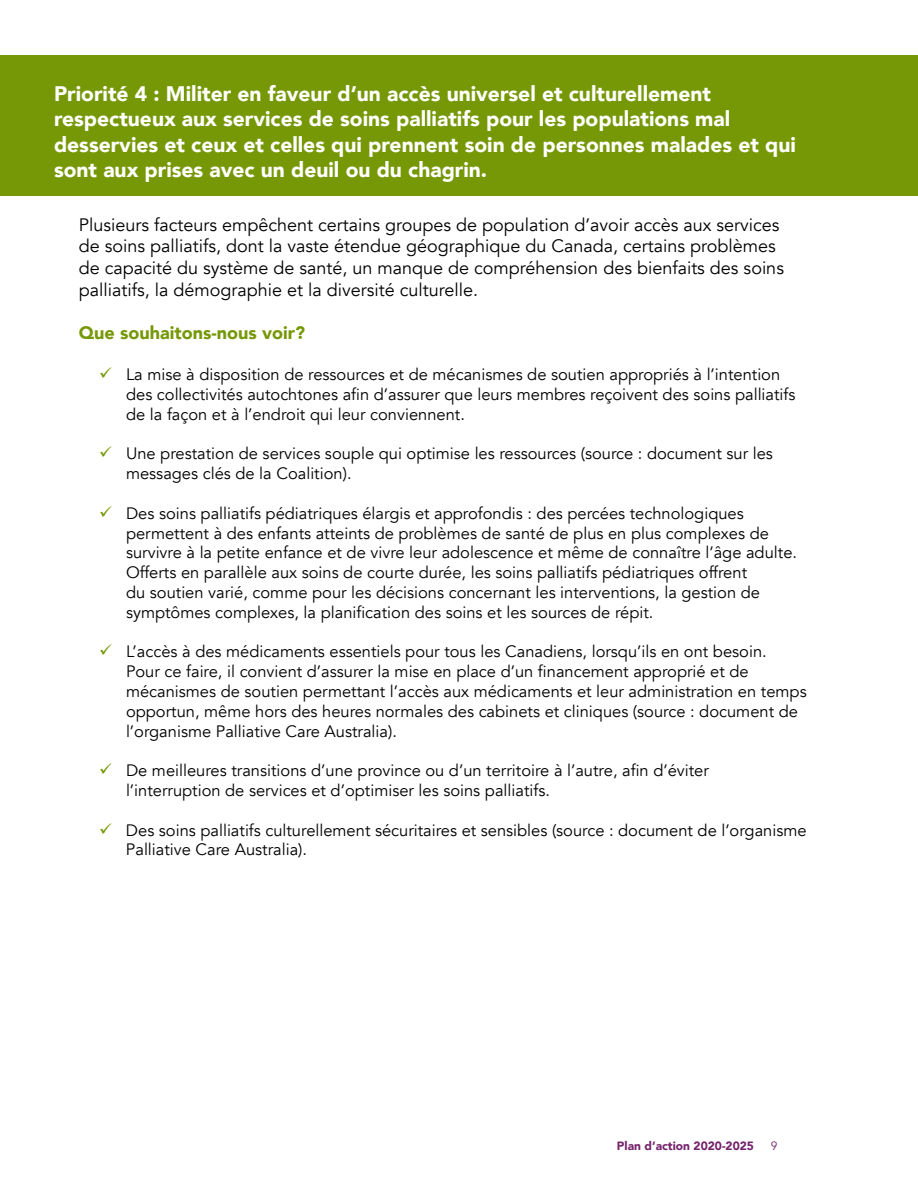
<style>
.page{position:relative;width:918px;height:1188px;background:#fff}
.page>*{position:absolute;margin:0;border:0;box-sizing:border-box;transform-origin:0 0}
.t1{font:900 21px/25.2px "Avenir";color:#fff}
.t2{font:18px/21.6px "Avenir";color:#000}
.t3{font:900 18px "Avenir";color:#769807}
.t4{font:16.5px/19.8px "Avenir";color:#000}
.t5{font:900 12px "Avenir";color:#74236d}
.s1{color:#769807}
.s2{font-weight:400}
</style>
<div class="page">
<div style="left:0;top:55px;width:918px;height:140px;background:#769807"></div>
<p class="t1" style="left:54px;top:81px;width:743px">Priorité 4 : Militer en faveur d’un accès universel et culturellement respectueux aux services de soins palliatifs pour les populations mal desservies et ceux et celles qui prennent soin de personnes malades et qui sont aux prises avec un deuil ou du chagrin.</p>
<p class="t2" style="left:79px;top:214px;width:707px">Plusieurs facteurs empêchent certains groupes de population d’avoir accès aux services de soins palliatifs, dont la vaste étendue géographique du Canada, certains problèmes de capacité du système de santé, un manque de compréhension des bienfaits des soins palliatifs, la démographie et la diversité culturelle.</p>
<p class="t3" style="left:79px;top:317px;width:228px">Que souhaitons-nous voir?</p>
<p class="t4" style="left:126px;top:365px;width:671px;text-indent:-27px"><span class="s1">✓</span> La mise à disposition de ressources et de mécanismes de soutien appropriés à l’intention des collectivités autochtones afin d’assurer que leurs membres reçoivent des soins palliatifs de la façon et à l’endroit qui leur conviennent.</p>
<p class="t4" style="left:126px;top:444px;width:648px;text-indent:-27px"><span class="s1">✓</span> Une prestation de services souple qui optimise les ressources (source : document sur les messages clés de la Coalition).</p>
<p class="t4" style="left:126px;top:503px;width:673px;text-indent:-27px"><span class="s1">✓</span> Des soins palliatifs pédiatriques élargis et approfondis : des percées technologiques permettent à des enfants atteints de problèmes de santé de plus en plus complexes de survivre à la petite enfance et de vivre leur adolescence et même de connaître l’âge adulte.<br>Offerts en parallèle aux soins de courte durée, les soins palliatifs pédiatriques offrent<br>du soutien varié, comme pour les décisions concernant les interventions, la gestion de symptômes complexes, la planification des soins et les sources de répit.</p>
<p class="t4" style="left:126px;top:642px;width:682px;text-indent:-27px"><span class="s1">✓</span> L’accès à des médicaments essentiels pour tous les Canadiens, lorsqu’ils en ont besoin.<br>Pour ce faire, il convient d’assurer la mise en place d’un financement approprié et de mécanismes de soutien permettant l’accès aux médicaments et leur administration en temps opportun, même hors des heures normales des cabinets et cliniques (source : document de l’organisme Palliative Care Australia).</p>
<p class="t4" style="left:126px;top:761px;width:584px;text-indent:-27px"><span class="s1">✓</span> De meilleures transitions d’une province ou d’un territoire à l’autre, afin d’éviter l’interruption de services et d’optimiser les soins palliatifs.</p>
<p class="t4" style="left:126px;top:820px;width:682px;text-indent:-27px"><span class="s1">✓</span> Des soins palliatifs culturellement sécuritaires et sensibles (source : document de l’organisme<br>Palliative Care Australia).</p>
<p class="t5" style="left:617px;top:1135px;width:162px">Plan d’action 2020-2025 <span class="s2">9</span></p>
</div>
